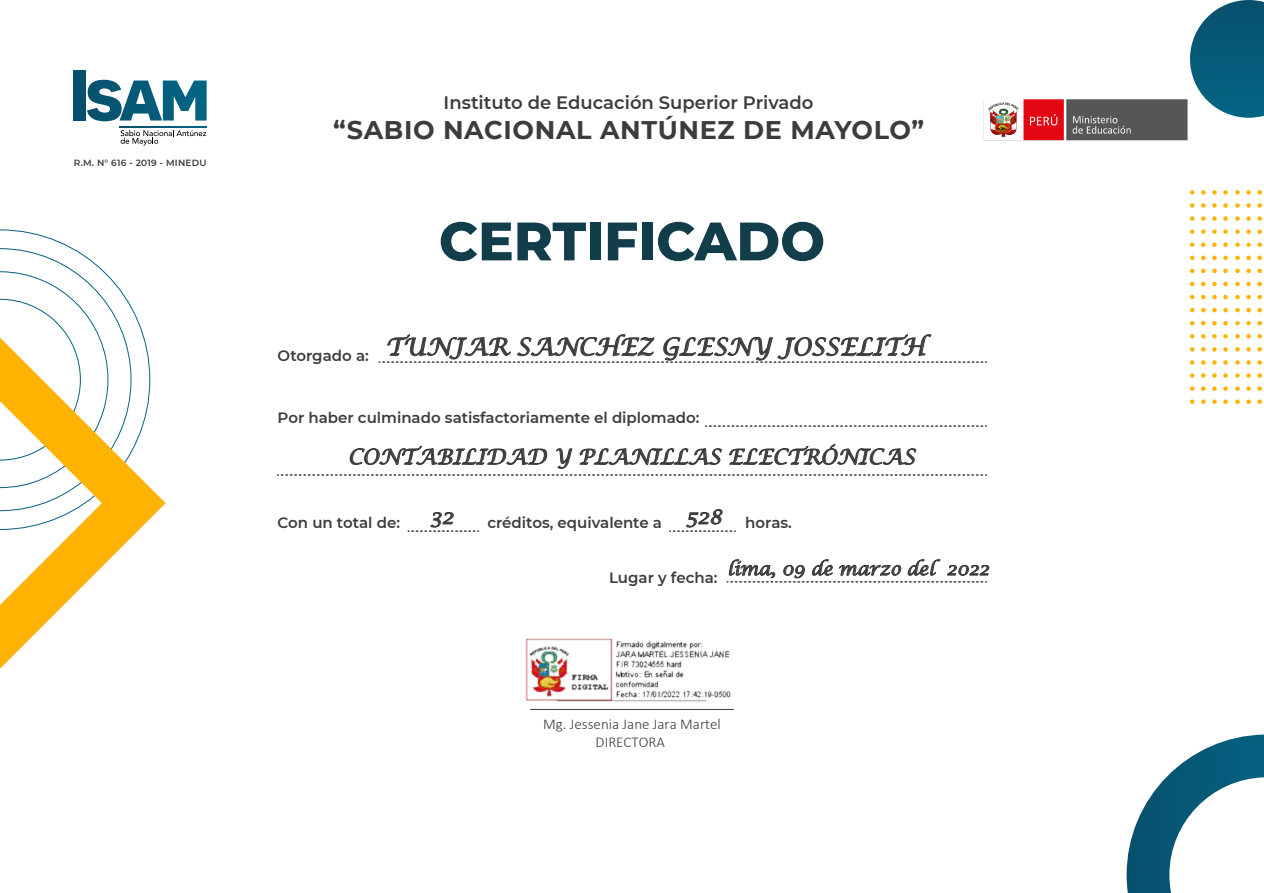
<style>
.page{position:relative;width:1264px;height:893px;background:#fff}
.page>*{position:absolute;margin:0;border:0;box-sizing:border-box;transform-origin:0 0}
.t1{font:800 54px "Montserrat";color:#123d4a}
.t2{font:700 25.5px "Montserrat";letter-spacing:.025em;color:#3c3c3b}
.t3{font:italic 24px "Lucida Calligraphy";color:#3c3c3b}
.t4{font:italic 21px "Lucida Calligraphy";color:#3c3c3b}
.t5{font:600 18px "Montserrat";color:#3c3c3b}
.t6{font:italic 18px "Lucida Calligraphy";color:#3c3c3b}
.t7{font:600 15px "Montserrat";color:#3c3c3b}
.t8{font:300 15px/18px "Calibri";color:#3c3c3c;text-align:center}
.t9{font:600 9px "Montserrat";letter-spacing:.025em;color:#3c3c3b}
</style>
<div class="page">
<svg style="left:0;top:229px;width:131px;height:77px"></svg>
<img style="left:983px;top:99px;width:205px;height:42px">
<div style="left:74px;top:70px;width:12px;height:50px;background:#07506d"></div>
<svg style="left:87px;top:80px;width:119px;height:41px"></svg>
<hr style="left:120px;top:126px;width:87px;height:1px;background:#055a78">
<svg style="left:120px;top:130px;width:86px;height:15px"></svg>
<svg style="left:705px;top:425px;width:281px;height:2px"></svg>
<hr style="left:530px;top:709px;width:203px;height:1px;background:#3c3c3b">
<svg style="left:1126px;top:734px;width:137px;height:158px"></svg>
<svg style="left:1190px;top:0;width:73px;height:118px"></svg>
<svg style="left:1190px;top:190px;width:72px;height:214px"></svg>
<svg style="left:0;top:306px;width:166px;height:363px"></svg>
<svg style="left:379px;top:334px;width:607px;height:29px"></svg>
<svg style="left:277px;top:443px;width:709px;height:32px"></svg>
<svg style="left:408px;top:512px;width:70px;height:20px"></svg>
<svg style="left:669px;top:509px;width:66px;height:23px"></svg>
<svg style="left:727px;top:559px;width:262px;height:23px"></svg>
<img style="left:525px;top:638px;width:206px;height:64px">
<p class="t9" style="left:74px;top:156px;width:134px">R.M. N° 616 - 2019 - MINEDU</p>
<p class="t5" style="left:443px;top:89px;width:371px">Instituto de Educación Superior Privado</p>
<h2 class="t2" style="left:333px;top:112px;width:592px">“SABIO NACIONAL ANTÚNEZ DE MAYOLO”</h2>
<h1 class="t1" style="left:439px;top:201px;width:387px">CERTIFICADO</h1>
<p class="t7" style="left:277px;top:345px;width:93px">Otorgado a:</p>
<h3 class="t3" style="left:385px;top:332px;width:541px">TUNJAR SANCHEZ GLESNY JOSSELITH</h3>
<p class="t7" style="left:277px;top:407px;width:423px">Por haber culminado satisfactoriamente el diplomado:</p>
<h3 class="t4" style="left:348px;top:444px;width:568px">CONTABILIDAD Y PLANILLAS ELECTRÓNICAS</h3>
<h3 class="t4" style="left:430px;top:503px;width:25px">32</h3>
<h3 class="t4" style="left:685px;top:503px;width:37px">528</h3>
<p class="t7" style="left:277px;top:512px;width:124px">Con un total de:</p>
<p class="t7" style="left:487px;top:512px;width:176px">créditos, equivalente a</p>
<p class="t7" style="left:745px;top:512px;width:48px">horas.</p>
<p class="t7" style="left:609px;top:567px;width:110px">Lugar y fecha:</p>
<p class="t6" style="left:727px;top:558px;width:263px">lima, 09 de marzo del 2022</p>
<p class="t8" style="left:543px;top:715px;width:179px">Mg. Jessenia Jane Jara Martel<br>DIRECTORA</p>
</div>
